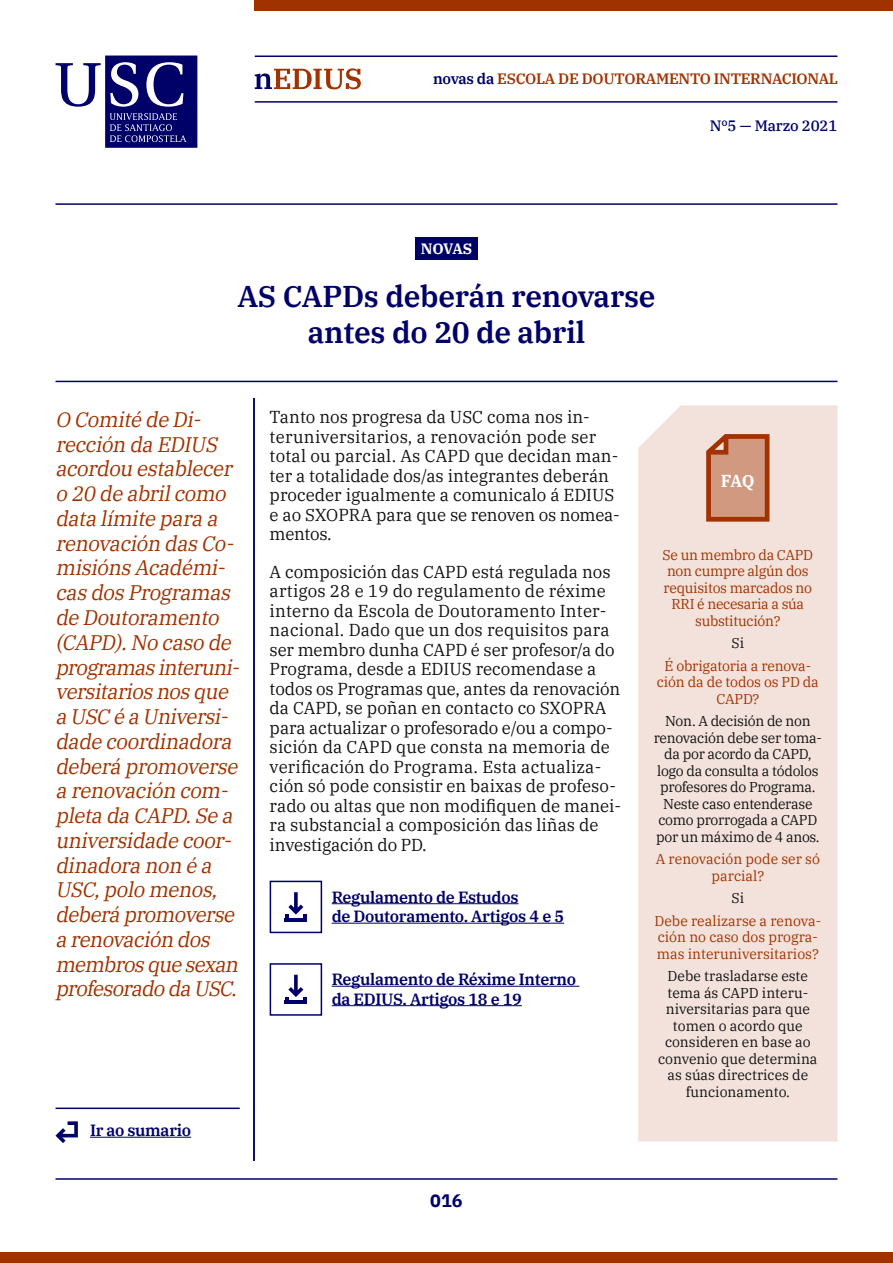
<style>
.page{position:relative;width:893px;height:1263px;background:#fff}
.page>*{position:absolute;margin:0;border:0;box-sizing:border-box;transform-origin:0 0}
.t1{font:600 30px/36px "IBM Plex Serif";letter-spacing:-.01em;color:#000069;text-align:center}
.t2{font:italic 21px/24.8px "IBM Plex Serif";color:#a13300}
.t3{font:700 18px "IBM Plex Sans";color:#000069}
.t4{font:17.25px/19.5px "IBM Plex Serif";color:#121212}
.t5{font:700 17.25px "IBM Plex Serif";color:#fff}
.t6{font:600 16.2px/19.5px "IBM Plex Serif";letter-spacing:-.02em;color:#000069}
.t7{font:600 15px "IBM Plex Serif";letter-spacing:-.02em;color:#a13300}
.t8{font:500 15px "IBM Plex Serif";letter-spacing:-.01em;color:#000069}
.t9{font:700 15px "IBM Plex Serif";letter-spacing:-.025em;color:#fff}
.t10{font:14.25px/16.5px "IBM Plex Serif";letter-spacing:-.01em;color:#121212;text-align:center}
.t11{font:14.25px/16.5px "IBM Plex Serif";letter-spacing:-.01em;color:#a13300;text-align:center}
.s1{color:#000069}
</style>
<div class="page">
<hr style="left:255px;top:56px;width:582px;height:1px;background:#000069">
<hr style="left:255px;top:101px;width:582px;height:2px;background:#000069">
<div style="left:255px;top:0;width:638px;height:10px;background:#a03200"></div>
<div style="left:0;top:1252px;width:893px;height:11px;background:#a03200"></div>
<hr style="left:56px;top:203px;width:781px;height:2px;background:#000069">
<hr style="left:90px;top:1137px;width:101px;height:1px;background:#000069">
<hr style="left:56px;top:1107px;width:184px;height:2px;background:#000069">
<svg style="left:56px;top:1121px;width:22px;height:22px"></svg>
<hr style="left:56px;top:1178px;width:781px;height:2px;background:#000069">
<svg style="left:255px;top:68px;width:106px;height:21px"></svg>
<svg style="left:56px;top:56px;width:141px;height:92px"></svg>
<div style="left:638px;top:405px;width:199px;height:736px;background:#f2e2db"></div>
<hr style="left:253px;top:398px;width:2px;height:763px;background:#000069">
<hr style="left:56px;top:381px;width:781px;height:1px;background:#000069">
<div style="left:415px;top:237px;width:63px;height:22px;background:#000069"></div>
<hr style="left:332px;top:903px;width:186px;height:1px;background:#000069">
<hr style="left:332px;top:923px;width:232px;height:1px;background:#000069">
<hr style="left:285px;top:918px;width:22px;height:4px;background:#000069">
<svg style="left:285px;top:892px;width:22px;height:26px"></svg>
<div style="left:270px;top:881px;width:52px;height:52px;border:2px solid #000069"></div>
<hr style="left:332px;top:986px;width:247px;height:1px;background:#000069">
<hr style="left:332px;top:1005px;width:190px;height:1px;background:#000069">
<hr style="left:285px;top:1000px;width:22px;height:4px;background:#000069">
<svg style="left:285px;top:975px;width:22px;height:25px"></svg>
<div style="left:270px;top:963px;width:52px;height:53px;border:2px solid #000069"></div>
<svg style="left:705px;top:433px;width:65px;height:89px;background:#c68567"></svg>
<p class="t7" style="left:433px;top:67px;width:407px"><span class="s1">novas da</span> ESCOLA DE DOUTORAMENTO INTERNACIONAL</p>
<p class="t8" style="left:710px;top:114px;width:129px">Nº5 — Marzo 2021</p>
<p class="t9" style="left:421px;top:237px;width:53px">NOVAS</p>
<h1 class="t1" style="left:237px;top:276px;width:420px">AS CAPDs deberán renovarse antes do 20 de abril</h1>
<p class="t2" style="left:55px;top:405px;width:190px">O Comité de Di&shy;rección da EDIUS acordou establecer o 20 de abrilcomo data límite para a renovación dasCo&shy;misiónsAcadémi&shy;casdosProgramas de Doutoramento (CAPD).No caso de programasinteruni&shy;versitariosnosque a USC éa Universi&shy;dade coordinadora deberá promoverse a renovación com&shy;pleta da CAPD.Se a universidade coor&shy;dinadora non é a<br>USC,polo menos, deberá promoverse a renovación dos membrosquesexan profesoradodaUSC.</p>
<p class="t4" style="left:270px;top:406px;width:352px">Tanto nos progresa da USC coma nos in&shy;teruniversitarios, a renovación pode ser total ou parcial. As CAPD que decidan man&shy;ter a totalidade dos/as integrantes deberán proceder igualmente a comunicalo á EDIUS e ao SXOPRA para que se renoven os nomea&shy;mentos.</p>
<p class="t4" style="left:270px;top:560px;width:353px">A composición das CAPD está regulada nos artigos 28 e 19 do regulamento de réxime interno da Escola de Doutoramento Inter&shy;nacional. Dado que un dos requisitos para ser membro dunha CAPD é ser profesor/a do Programa, desde a EDIUS recomendase a todos os Programas que, antes da renovación da CAPD, se poñan en contacto co SXOPRA para actualizar o profesorado e/ou a compo&shy;sición da CAPD que consta na memoria de verificación do Programa. Esta actualiza&shy;ción só pode consistir en baixas de profeso&shy;rado ou altas que non modifiquen de manei&shy;ra substancial a composición das liñas de investigación do PD.</p>
<p class="t6" style="left:332px;top:886px;width:234px">Regulamento de Estudos<br>de Doutoramento. Artigos 4 e 5</p>
<p class="t6" style="left:332px;top:968px;width:246px">Regulamento de Réxime Interno da EDIUS. Artigos 18 e 19</p>
<p class="t6" style="left:90px;top:1119px;width:103px">Ir ao sumario</p>
<p class="t3" style="left:430px;top:1186px;width:34px">016</p>
<p class="t5" style="left:721px;top:467px;width:35px">FAQ</p>
<p class="t11" style="left:663px;top:545px;width:152px">Se un membro da CAPD non cumpre algún dos requisitos marcados no<br>RRI é necesaria a súa substitución?</p>
<p class="t10" style="left:731px;top:633px;width:14px">Si</p>
<p class="t11" style="left:657px;top:656px;width:164px">É obrigatoria a renova&shy;ción da de todos os PD da<br>CAPD?</p>
<p class="t10" style="left:654px;top:711px;width:170px">Non. A decisión de non renovación debe ser toma&shy;da por acordo da CAPD, logo da consulta a tódolos profesores do Programa.<br>Neste caso entenderase como prorrogada a CAPD por un máximo de 4 anos.</p>
<p class="t11" style="left:656px;top:849px;width:166px">A renovación pode ser só parcial?</p>
<p class="t10" style="left:731px;top:888px;width:14px">Si</p>
<p class="t11" style="left:654px;top:911px;width:168px;text-align:left">Debe realizarse a renova&shy;ción no caso dos progra&shy;mas interuniversitarios?</p>
<p class="t10" style="left:658px;top:966px;width:161px">Debe trasladarse este tema ás CAPD interu&shy;niversitarias para que tomen o acordo que consideren en base ao convenio que determina as súas directrices de funcionamento.</p>
</div>
